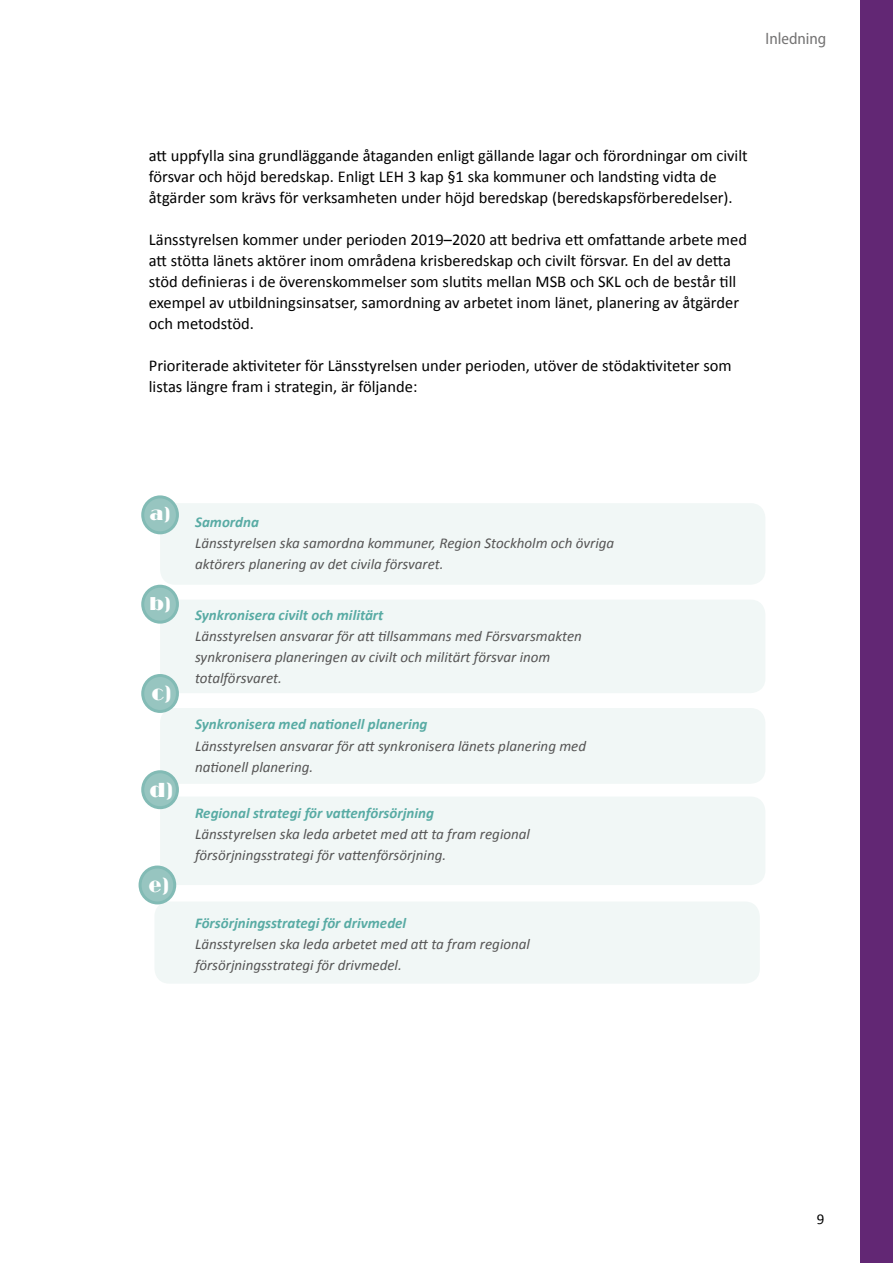
<style>
.page{position:relative;width:893px;height:1263px;background:#fff}
.page>*{position:absolute;margin:0;border:0;box-sizing:border-box;transform-origin:0 0}
.t1{font:21px "Broadway";color:#fff}
.t2{font:19.2px "Broadway";color:#fff}
.t3{font:16.5px/21px "Calibri";color:#000}
.t4{font:semi-condensed 16.5px "Myriad Pro";color:#757474}
.t5{font:italic 15px/21px "Calibri";color:#555454}
.t6{font:italic 700 15px "Calibri";color:#58aba4}
.t7{font:15px "Calibri";color:#000}
</style>
<div class="page">
<div style="left:860px;top:0;width:33px;height:1263px;background:#622774"></div>
<div style="left:154px;top:901px;width:606px;height:83px;background:#f1f7f6;border-radius:15px"></div>
<div style="left:160px;top:796px;width:605px;height:89px;background:#f1f7f6;border-radius:15px"></div>
<div style="left:160px;top:600px;width:605px;height:93px;background:#f1f7f6;border-radius:15px"></div>
<div style="left:160px;top:708px;width:605px;height:76px;background:#f1f7f6;border-radius:15px"></div>
<div style="left:160px;top:503px;width:605px;height:82px;background:#f1f7f6;border-radius:15px"></div>
<div style="left:143px;top:497px;width:34px;height:36px;background:#97c5c0;border-radius:50%"></div>
<div style="left:141px;top:495px;width:38px;height:39px;border:3px solid #82bbb5;border-radius:50%"></div>
<div style="left:143px;top:675px;width:34px;height:36px;background:#97c5c0;border-radius:50%"></div>
<div style="left:141px;top:674px;width:38px;height:39px;border:3px solid #82bbb5;border-radius:50%"></div>
<div style="left:143px;top:586px;width:34px;height:36px;background:#97c5c0;border-radius:50%"></div>
<div style="left:141px;top:585px;width:38px;height:39px;border:3px solid #82bbb5;border-radius:50%"></div>
<div style="left:143px;top:772px;width:34px;height:36px;background:#97c5c0;border-radius:50%"></div>
<div style="left:141px;top:770px;width:38px;height:39px;border:3px solid #82bbb5;border-radius:50%"></div>
<div style="left:140px;top:867px;width:35px;height:36px;background:#97c5c0;border-radius:50%"></div>
<div style="left:139px;top:865px;width:37px;height:39px;border:3px solid #82bbb5;border-radius:50%"></div>
<p class="t4" style="left:765px;top:30px;width:62px">Inledning</p>
<p class="t3" style="left:149px;top:145px;width:600px">att uppfylla sina grundläggande åtaganden enligt gällande lagar och förordningar om civilt försvar och höjd beredskap. Enligt LEH 3 kap §1 ska kommuner och landsting vidta de åtgärder som krävs för verksamheten under höjd beredskap (beredskapsförberedelser).</p>
<p class="t3" style="left:149px;top:229px;width:600px">Länsstyrelsen kommer under perioden 2019–2020 att bedriva ett omfattande arbete med att stötta länets aktörer inom områdena krisberedskap och civilt försvar. En del av detta stöd definieras i de överenskommelser som slutits mellan MSB och SKL och de består till exempel av utbildningsinsatser, samordning av arbetet inom länet, planering av åtgärder och metodstöd.</p>
<p class="t3" style="left:149px;top:355px;width:584px">Prioriterade aktiviteter för Länsstyrelsen under perioden, utöver de stödaktiviteter som listas längre fram i strategin, är följande:</p>
<p class="t2" style="left:150px;top:503px;width:22px">a)</p>
<p class="t2" style="left:149px;top:592px;width:23px">b)</p>
<p class="t1" style="left:152px;top:681px;width:21px">c)</p>
<p class="t1" style="left:150px;top:777px;width:25px">d)</p>
<p class="t1" style="left:149px;top:873px;width:22px">e)</p>
<p class="t6" style="left:195px;top:513px;width:65px">Samordna</p>
<p class="t5" style="left:195px;top:532px;width:421px">Länsstyrelsen ska samordna kommuner, Region Stockholm och övriga aktörers planering av det civila försvaret.</p>
<p class="t6" style="left:195px;top:605px;width:190px">Synkronisera civilt och militärt</p>
<p class="t5" style="left:195px;top:625px;width:388px">Länsstyrelsen ansvarar för att tillsammans med Försvarsmakten synkronisera planeringen av civilt och militärt försvar inom totalförsvaret.</p>
<p class="t6" style="left:195px;top:715px;width:234px">Synkronisera med nationell planering</p>
<p class="t5" style="left:195px;top:734px;width:393px">Länsstyrelsen ansvarar för att synkronisera länets planering med nationell planering.</p>
<p class="t6" style="left:195px;top:803px;width:240px">Regional strategi för vattenförsörjning</p>
<p class="t5" style="left:195px;top:823px;width:336px">Länsstyrelsen ska leda arbetet med att ta fram regional försörjningsstrategi för vattenförsörjning.</p>
<p class="t6" style="left:195px;top:913px;width:213px">Försörjningsstrategi för drivmedel</p>
<p class="t5" style="left:195px;top:932px;width:336px">Länsstyrelsen ska leda arbetet med att ta fram regional försörjningsstrategi för drivmedel.</p>
<p class="t7" style="left:817px;top:1210px;width:9px">9</p>
</div>
